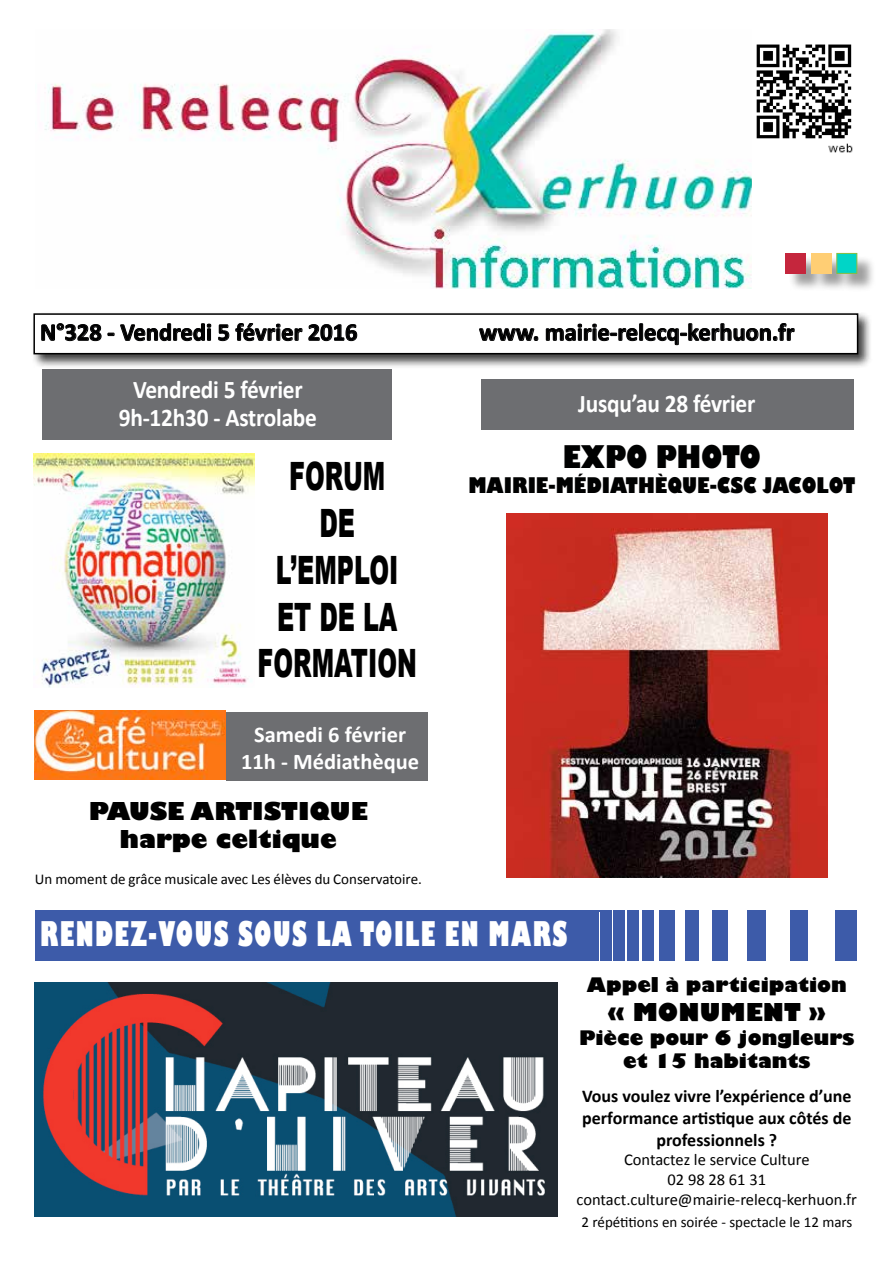
<style>
.page{position:relative;width:893px;height:1263px;background:#fff}
.page>*{position:absolute;margin:0;border:0;box-sizing:border-box;transform-origin:0 0}
.t1{font:900 39px/46.8px "Arial";color:#000;text-align:center;scale:.61 1}
.t2{font:800 33.15px "Gill Sans";letter-spacing:.07em;color:#fff;scale:.61 1}
.t3{font:800 30.45px "Gill Sans";color:#000101;scale:.83 1}
.t4{font:700 25.5px/28.5px "Calibri";letter-spacing:-.01em;color:#fff;text-align:center;scale:.92 1}
.t5{font:700 24.45px "Calibri";color:#000001}
.t6{font:800 24px/28.8px "Gill Sans";color:#000}
.t7{font:700 22.5px/27px "Calibri";color:#fff;text-align:center}
.t8{font:800 21px "Gill Sans";color:#000101;scale:.83 1}
.t9{font:800 19.5px/23.4px "Gill Sans";color:#000;text-align:center}
.t10{font:700 18px/21.6px "Calibri";color:#000;text-align:center}
.t11{font:16.5px/19.8px "Calibri";color:#000;text-align:center}
.t12{font:15px "Calibri";color:#000}
</style>
<div class="page">
<img style="left:756px;top:44px;width:97px;height:109px">
<img style="left:45px;top:30px;width:706px;height:258px">
<div style="left:788px;top:255px;width:88px;height:38px;background:#000;opacity:.38"></div>
<div style="left:786px;top:253px;width:20px;height:20px;background:#c5263d"></div>
<div style="left:836px;top:253px;width:21px;height:21px;background:#00d5c7;border:1px solid #87bc40"></div>
<div style="left:811px;top:253px;width:21px;height:20px;background:#ffce74"></div>
<div style="left:35px;top:910px;width:821px;height:50px;background:#3d5ba9"></div>
<img style="left:35px;top:711px;width:191px;height:69px">
<div style="left:42px;top:369px;width:349px;height:70px;background:#6d6e71"></div>
<hr style="left:654px;top:907px;width:4px;height:88px;background:#fff">
<div style="left:808px;top:907px;width:27px;height:88px;background:#fff"></div>
<div style="left:766px;top:909px;width:23px;height:88px;background:#fff"></div>
<div style="left:727px;top:907px;width:19px;height:88px;background:#fff"></div>
<div style="left:700px;top:907px;width:12px;height:88px;background:#fff"></div>
<div style="left:675px;top:907px;width:9px;height:88px;background:#fff"></div>
<hr style="left:639px;top:910px;width:3px;height:88px;background:#fff">
<hr style="left:625px;top:910px;width:1px;height:88px;background:#fff">
<hr style="left:612px;top:907px;width:1px;height:88px;background:#fff">
<hr style="left:599px;top:913px;width:1px;height:88px;background:#fff">
<div style="left:31px;top:311px;width:841px;height:58px;background:#000;opacity:.75"></div>
<div style="left:34px;top:314px;width:824px;height:40px;background:#fff"></div>
<div style="left:33px;top:313px;width:825px;height:41px;border:2px solid #000"></div>
<svg style="left:41px;top:323px;width:171px;height:18px"></svg>
<svg style="left:218px;top:323px;width:139px;height:18px"></svg>
<svg style="left:479px;top:328px;width:60px;height:13px"></svg>
<svg style="left:546px;top:323px;width:249px;height:22px"></svg>
<div style="left:481px;top:380px;width:372px;height:50px;background:#6d6e71"></div>
<img style="left:33px;top:453px;width:221px;height:234px">
<div style="left:226px;top:712px;width:201px;height:68px;background:#6d6e71"></div>
<img style="left:506px;top:514px;width:321px;height:363px">
<img style="left:35px;top:982px;width:522px;height:234px">
<h3 class="t5" style="left:40px;top:317px;width:319px">N°328 - Vendredi 5 février 2016</h3>
<h3 class="t5" style="left:479px;top:317px;width:317px">www. mairie-relecq-kerhuon.fr</h3>
<h3 class="t4" style="left:119px;top:375px;width:217px">Vendredi 5 février<br>9h-12h30 - Astrolabe</h3>
<h1 class="t1" style="left:257px;top:451px;width:263px">FORUM<br>DE<br>L’EMPLOI<br>ET DE LA<br>FORMATION</h1>
<h3 class="t7" style="left:241px;top:721px;width:180px">Samedi 6 février<br>11h - Médiathèque</h3>
<h3 class="t6" style="left:120px;top:798px;width:219px;text-indent:71px">ARTISTIQUE<br>HARPE CELTIQUE</h3>
<p class="t12" style="left:35px;top:870px;width:388px">Un moment de grâce musicale avec Les élèves du Conservatoire.</p>
<h3 class="t6" style="left:89px;top:798px;width:20px">PAUSE</h3>
<h3 class="t4" style="left:578px;top:389px;width:194px">Jusqu’au 28 février</h3>
<h3 class="t3" style="left:563px;top:438px;width:240px">EXPO PHOTO</h3>
<h3 class="t8" style="left:468px;top:472px;width:468px">MAIRIE-MÉDIATHÈQUE-CSC JACOLOT</h3>
<h2 class="t2" style="left:40px;top:913px;width:866px">RENDEZ-VOUS SOUS LA TOILE EN MARS</h2>
<h3 class="t9" style="left:587px;top:975px;width:262px">APPEL À PARTICIPATION</h3>
<h3 class="t6" style="left:608px;top:1000px;width:47px">« MONUMENT</h3>
<h3 class="t6" style="left:809px;top:1000px;width:18px">»</h3>
<h3 class="t9" style="left:579px;top:1027px;width:277px">PIÈCE POUR 6 JONGLEURS<br>ET 15 HABITANTS</h3>
<p class="t10" style="left:582px;top:1085px;width:271px">Vous voulez vivre l’expérience d’une performance artistique aux côtés de professionnels ?</p>
<p class="t11" style="left:577px;top:1150px;width:282px">Contactez le service Culture<br>02 98 28 61 31 contact.culture@mairie-relecq-kerhuon.fr</p>
<p class="t12" style="left:581px;top:1213px;width:272px">2 répétitions en soirée - spectacle le 12 mars</p>
</div>
